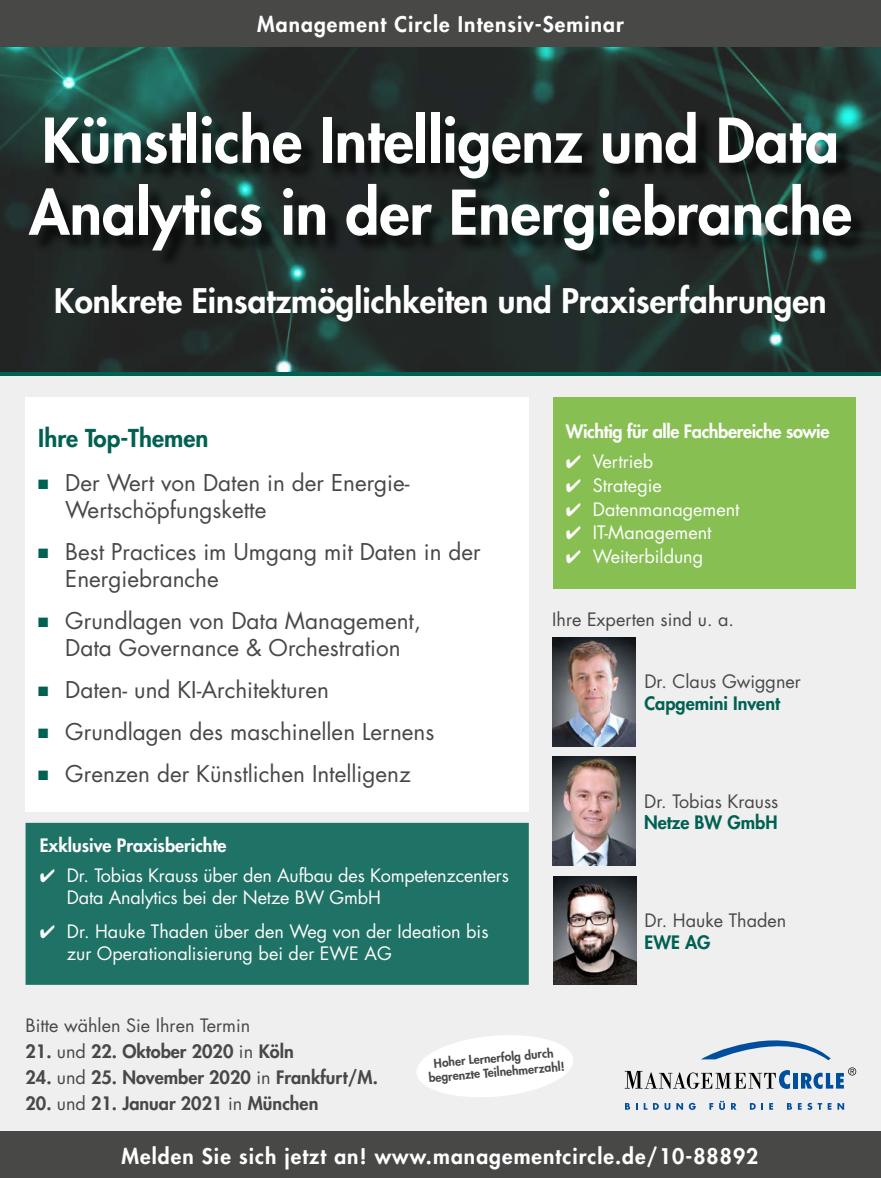
<style>
.page{position:relative;width:881px;height:1178px;background:#fff}
.page>*{position:absolute;margin:0;border:0;box-sizing:border-box;transform-origin:0 0}
.t1{font:800 60px/72px "Futura Std";color:#fff}
.t2{font:800 33px "Futura Std";color:#fff}
.t3{font:800 24px "Futura Std";color:#006052}
.t4{font:22.5px/27px "Futura Std";color:#484847}
.t5{font:800 21px "Futura Std";letter-spacing:.05em;color:#fff}
.t6{font:18px/21.6px "Futura Std";color:#fff}
.t7{font:18px "Futura Std";color:#484847}
.t8{font:800 18px "Futura Std";color:#484847}
.t9{font:800 18px "Futura Std";letter-spacing:-.02em;color:#fff}
.t10{font:800 18px "Futura Std";color:#006052}
.t11{font:800 18px "Futura Std";color:#fff}
.t12{font:800 12px/14.4px "Futura Std";color:#484847;text-align:center}
.s1{color:#006052}
.s2{font-weight:400}
</style>
<div class="page">
<img style="left:0;top:47px;width:880px;height:325px">
<div style="left:0;top:373px;width:880px;height:805px;background:#efefef"></div>
<div style="left:0;top:1132px;width:880px;height:46px;background:#484847"></div>
<svg style="left:417px;top:1035px;width:156px;height:62px"></svg>
<hr style="left:0;top:372px;width:880px;height:3px;background:#006052">
<div style="left:0;top:0;width:880px;height:47px;background:#484847"></div>
<div style="left:26px;top:823px;width:502px;height:161px;background:#1f7366"></div>
<div style="left:26px;top:823px;width:502px;height:162px;border:2px solid #006052"></div>
<div style="left:553px;top:398px;width:302px;height:191px;background:#87bf53"></div>
<div style="left:26px;top:398px;width:502px;height:413px;background:#fff"></div>
<div style="left:31px;top:114px;width:838px;height:155px;background:#000;opacity:.75"></div>
<img style="left:553px;top:876px;width:83px;height:109px">
<img style="left:552px;top:757px;width:83px;height:108px">
<img style="left:552px;top:637px;width:83px;height:109px">
<div style="left:792px;top:1073px;width:5px;height:15px;background:#004e9e"></div>
<svg style="left:624px;top:1070px;width:165px;height:19px"></svg>
<svg style="left:701px;top:1040px;width:129px;height:20px"></svg>
<svg style="left:801px;top:1067px;width:54px;height:22px"></svg>
<svg style="left:625px;top:1103px;width:12px;height:7px"></svg>
<svg style="left:643px;top:1103px;width:15px;height:7px"></svg>
<svg style="left:664px;top:1103px;width:6px;height:7px"></svg>
<svg style="left:676px;top:1103px;width:6px;height:7px"></svg>
<svg style="left:688px;top:1103px;width:7px;height:7px"></svg>
<svg style="left:709px;top:1101px;width:15px;height:9px"></svg>
<svg style="left:731px;top:1103px;width:5px;height:7px"></svg>
<svg style="left:749px;top:1103px;width:6px;height:7px"></svg>
<svg style="left:769px;top:1103px;width:3px;height:7px"></svg>
<svg style="left:787px;top:1103px;width:4px;height:7px"></svg>
<svg style="left:797px;top:1103px;width:4px;height:7px"></svg>
<svg style="left:807px;top:1103px;width:14px;height:7px"></svg>
<svg style="left:827px;top:1103px;width:4px;height:7px"></svg>
<svg style="left:837px;top:1103px;width:6px;height:7px"></svg>
<p class="t5" style="left:257px;top:11px;width:368px">Management Circle Intensiv-Seminar</p>
<h1 class="t1" style="left:29px;top:105px;width:824px">Künstliche Intelligenz und Data<br>Analytics in der Energiebranche</h1>
<h2 class="t2" style="left:54px;top:280px;width:773px">Konkrete Einsatzmöglichkeiten und Praxiserfahrungen</h2>
<p class="t3" style="left:38px;top:423px;width:171px">Ihre Top-Themen</p>
<p class="t4" style="left:65px;top:470px;width:345px;text-indent:-27px"><span class="s1">■</span> Der Wert von Daten in der Energie-<br>Wertschöpfungskette</p>
<p class="t4" style="left:65px;top:539px;width:417px;text-indent:-27px"><span class="s1">■</span> Best Practices im Umgang mit Daten in der<br>Energiebranche</p>
<p class="t4" style="left:38px;top:607px;width:384px;text-align:center"><span class="s1">■</span> Grundlagen von Data Management,<br>Data Governance &amp; Orchestration</p>
<p class="t4" style="left:38px;top:676px;width:292px"><span class="s1">■</span> Daten- und KI-Architekturen</p>
<p class="t4" style="left:38px;top:718px;width:397px"><span class="s1">■</span> Grundlagen des maschinellen Lernens</p>
<p class="t4" style="left:38px;top:760px;width:374px"><span class="s1">■</span> Grenzen der Künstlichen Intelligenz</p>
<p class="t11" style="left:40px;top:834px;width:188px">Exklusive Praxisberichte</p>
<p class="t6" style="left:67px;top:865px;width:443px;text-indent:-27px">✔ Dr. Tobias Krauss über den Aufbau des Kompetenzcenters<br>Data Analytics bei der Netze BW GmbH</p>
<p class="t6" style="left:67px;top:921px;width:423px;text-indent:-27px">✔ Dr. Hauke Thaden über den Weg von der Ideation bis zur Operationalisierung bei der EWE AG</p>
<p class="t9" style="left:565px;top:420px;width:265px">Wichtig für alle Fachbereiche sowie</p>
<p class="t6" style="left:565px;top:451px;width:89px">✔ Vertrieb</p>
<p class="t6" style="left:565px;top:475px;width:97px">✔ Strategie</p>
<p class="t6" style="left:565px;top:498px;width:175px">✔ Datenmanagement</p>
<p class="t6" style="left:565px;top:522px;width:147px">✔ IT-Management</p>
<p class="t6" style="left:565px;top:546px;width:139px">✔ Weiterbildung</p>
<p class="t7" style="left:552px;top:608px;width:183px">Ihre Experten sind u. a.</p>
<p class="t7" style="left:644px;top:670px;width:158px">Dr. Claus Gwiggner</p>
<p class="t10" style="left:644px;top:692px;width:137px">Capgemini Invent</p>
<p class="t7" style="left:644px;top:790px;width:136px">Dr. Tobias Krauss</p>
<p class="t10" style="left:644px;top:811px;width:135px">Netze BW GmbH</p>
<p class="t7" style="left:644px;top:909px;width:143px">Dr. Hauke Thaden</p>
<p class="t10" style="left:644px;top:931px;width:67px">EWE AG</p>
<p class="t7" style="left:26px;top:1014px;width:226px">Bitte wählen Sie Ihren Termin</p>
<p class="t8" style="left:26px;top:1040px;width:270px">21. <span class="s2">und</span> 22. Oktober 2020 <span class="s2">in</span> Köln</p>
<p class="t8" style="left:26px;top:1066px;width:354px">24. <span class="s2">und</span> 25. November 2020 <span class="s2">in</span> Frankfurt/M.</p>
<p class="t8" style="left:26px;top:1092px;width:294px">20. <span class="s2">und</span> 21. Januar 2021 <span class="s2">in</span> München</p>
<p class="t12" style="left:426px;top:1056px;width:138px;rotate:-5deg">Hoher Lernerfolg durch begrenzte Teilnehmerzahl!</p>
<p class="t5" style="left:121px;top:1143px;width:638px">Melden Sie sich jetzt an! www.managementcircle.de/10-88892</p>
</div>
